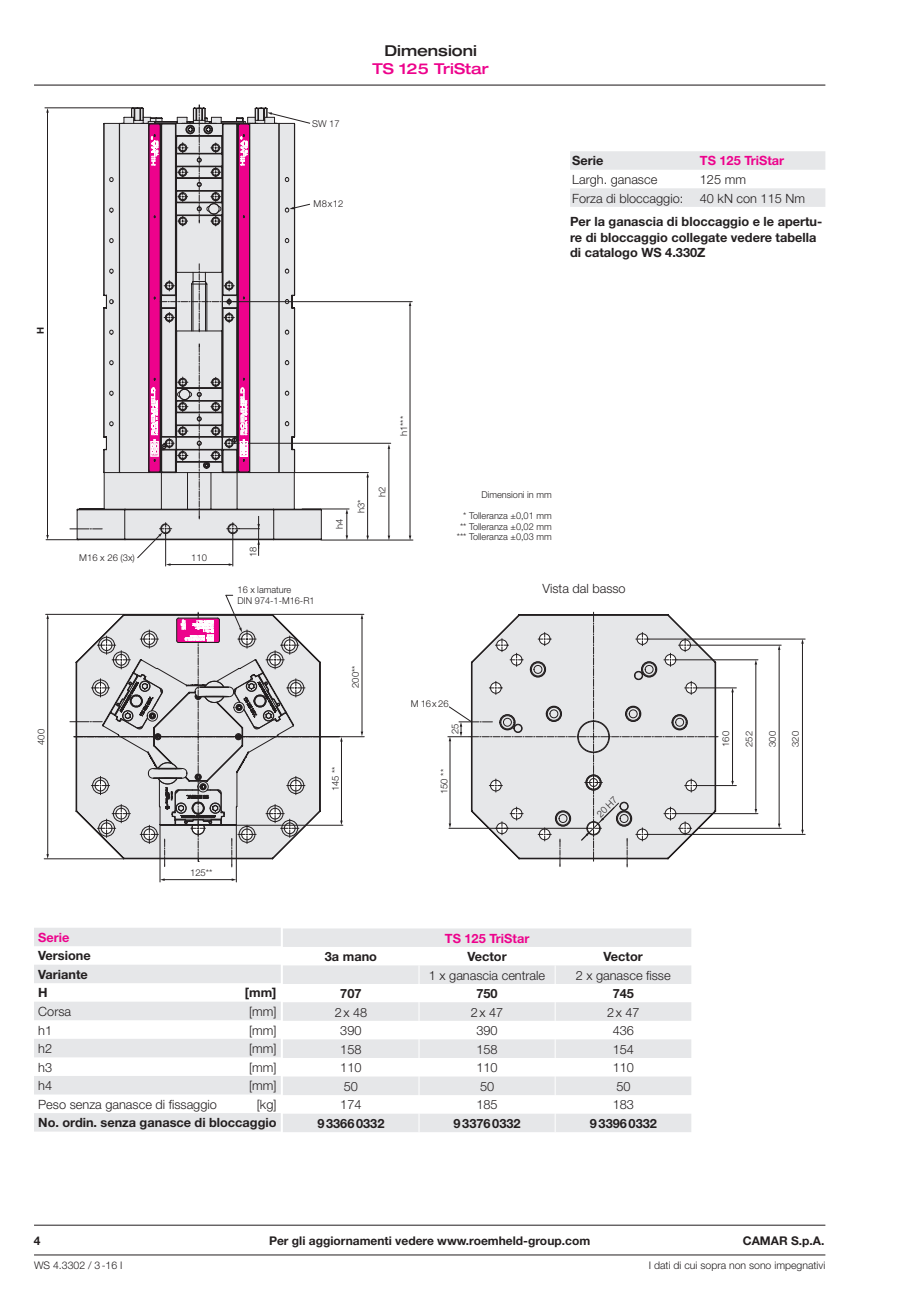
<style>
.page{position:relative;width:919px;height:1289px;background:#fff}
.page>*{position:absolute;margin:0;border:0;box-sizing:border-box;transform-origin:0 0}
.t1{font:500 expanded 15px "Helvetica Neue";color:#ed028c}
.t2{font:500 expanded 15px "Helvetica Neue";color:#231f20}
.t3{font:300 12.75px "Helvetica Neue";color:#231f20}
.t4{font:700 12.75px/18.5px "Helvetica Neue";color:#231f20}
.t5{font:700 12.75px "Helvetica Neue";color:#ed028c}
.t6{font:700 12px "Helvetica Neue";color:#231f20}
.t7{font:300 10.5px "Helvetica Neue";color:#231f20}
.t8{font:300 9.45px/10.5px "Helvetica Neue";color:#231f20;text-align:right}
.t9{font:700 9.45px "Helvetica Neue";color:#231f20}
</style>
<div class="page">
<hr style="left:34px;top:85px;width:791px;height:1px;background:#231f20">
<svg style="left:159px;top:123px;width:232px;height:759px"></svg>
<hr style="left:44px;top:858px;width:79px;height:1px;background:#231f20">
<hr style="left:233px;top:301px;width:179px;height:1px;background:#231f20">
<hr style="left:45px;top:108px;width:98px;height:1px;background:#231f20">
<hr style="left:295px;top:472px;width:73px;height:1px;background:#231f20">
<hr style="left:46px;top:539px;width:33px;height:1px;background:#231f20">
<hr style="left:47px;top:112px;width:1px;height:424px;background:#231f20">
<svg style="left:46px;top:108px;width:3px;height:5px"></svg>
<hr style="left:410px;top:305px;width:1px;height:231px;background:#231f20">
<hr style="left:46px;top:614px;width:318px;height:1px;background:#231f20">
<hr style="left:47px;top:618px;width:1px;height:237px;background:#231f20">
<hr style="left:367px;top:476px;width:1px;height:60px;background:#231f20">
<svg style="left:366px;top:535px;width:3px;height:5px"></svg>
<hr style="left:388px;top:448px;width:1px;height:88px;background:#231f20">
<svg style="left:387px;top:444px;width:3px;height:5px"></svg>
<svg style="left:387px;top:535px;width:3px;height:5px"></svg>
<svg style="left:345px;top:509px;width:3px;height:31px"></svg>
<hr style="left:321px;top:540px;width:92px;height:1px;background:#231f20">
<hr style="left:649px;top:834px;width:156px;height:1px;background:#231f20">
<hr style="left:649px;top:638px;width:156px;height:1px;background:#231f20">
<hr style="left:692px;top:645px;width:89px;height:1px;background:#231f20">
<hr style="left:698px;top:828px;width:83px;height:1px;background:#231f20">
<hr style="left:677px;top:813px;width:81px;height:1px;background:#231f20">
<hr style="left:677px;top:659px;width:81px;height:1px;background:#231f20">
<hr style="left:698px;top:785px;width:38px;height:1px;background:#231f20">
<hr style="left:698px;top:687px;width:38px;height:1px;background:#231f20">
<hr style="left:732px;top:691px;width:1px;height:90px;background:#231f20">
<hr style="left:755px;top:663px;width:1px;height:146px;background:#231f20">
<hr style="left:802px;top:643px;width:1px;height:187px;background:#231f20">
<hr style="left:778px;top:649px;width:1px;height:175px;background:#231f20">
<hr style="left:302px;top:508px;width:47px;height:1px;background:#231f20">
<hr style="left:341px;top:740px;width:1px;height:81px;background:#231f20">
<hr style="left:164px;top:879px;width:68px;height:1px;background:#231f20">
<hr style="left:362px;top:618px;width:1px;height:114px;background:#231f20">
<svg style="left:360px;top:731px;width:3px;height:5px"></svg>
<svg style="left:360px;top:614px;width:3px;height:5px"></svg>
<svg style="left:70px;top:107px;width:240px;height:760px"></svg>
<hr style="left:178px;top:642px;width:39px;height:1px;background:#231f20">
<hr style="left:178px;top:617px;width:39px;height:1px;background:#231f20">
<svg style="left:448px;top:612px;width:270px;height:255px"></svg>
<svg style="left:283px;top:928px;width:408px;height:204px"></svg>
<hr style="left:34px;top:1254px;width:791px;height:1px;background:#231f20">
<hr style="left:34px;top:1224px;width:791px;height:1px;background:#231f20">
<svg style="left:34px;top:928px;width:247px;height:203px;fill:#e6e7e9"></svg>
<svg style="left:570px;top:151px;width:255px;height:56px"></svg>
<p class="t9" style="left:35px;top:334px;width:9px;rotate:-90deg">H</p>
<p class="t8" style="left:79px;top:552px;width:57px">M16 x 26 (3x)</p>
<p class="t8" style="left:36px;top:744px;width:17px;rotate:-90deg">400</p>
<p class="t8" style="left:312px;top:119px;width:29px">SW 17</p>
<p class="t8" style="left:313px;top:199px;width:31px">M8x12</p>
<p class="t2" style="left:384px;top:41px;width:94px">Dimensioni</p>
<p class="t1" style="left:372px;top:60px;width:118px">TS 125 TriStar</p>
<p class="t4" style="left:572px;top:151px;width:33px">Serie</p>
<p class="t5" style="left:699px;top:153px;width:86px">TS 125 TriStar</p>
<p class="t3" style="left:572px;top:172px;width:87px">Largh. ganasce</p>
<p class="t3" style="left:699px;top:172px;width:48px">125 mm</p>
<p class="t3" style="left:572px;top:190px;width:113px">Forza di bloccaggio:</p>
<p class="t3" style="left:699px;top:190px;width:107px">40 kN con 115 Nm</p>
<p class="t4" style="left:570px;top:214px;width:254px;line-height:15.3px">Per la ganascia di bloccaggio e le apertu&shy;re di bloccaggio collegate vedere tabella di catalogo WS 4.330Z</p>
<p class="t8" style="left:191px;top:552px;width:17px">110</p>
<p class="t8" style="left:190px;top:867px;width:24px">125**</p>
<p class="t8" style="left:247px;top:557px;width:12px;rotate:-90deg">18</p>
<p class="t8" style="left:237px;top:584px;width:78px;text-align:left">16 x lamature<br>DIN 974-1-M16-R1</p>
<p class="t8" style="left:398px;top:436px;width:22px;rotate:-90deg">h1***</p>
<p class="t8" style="left:334px;top:529px;width:12px;rotate:-90deg">h4</p>
<p class="t8" style="left:356px;top:513px;width:15px;rotate:-90deg">h3*</p>
<p class="t8" style="left:377px;top:497px;width:12px;rotate:-90deg">h2</p>
<p class="t8" style="left:481px;top:489px;width:72px">Dimensioni in mm</p>
<p class="t8" style="left:457px;top:510px;width:96px">* Tolleranza ±0,01 mm ** Tolleranza ±0,02 mm *** Tolleranza ±0,03 mm</p>
<p class="t3" style="left:542px;top:580px;width:85px">Vista dal basso</p>
<p class="t8" style="left:350px;top:687px;width:24px;rotate:-90deg">200**</p>
<p class="t8" style="left:411px;top:698px;width:39px">M 16x26</p>
<p class="t8" style="left:449px;top:734px;width:12px;rotate:-90deg">25</p>
<p class="t8" style="left:330px;top:791px;width:27px;rotate:-90deg">145 **</p>
<p class="t8" style="left:438px;top:794px;width:27px;rotate:-90deg">150 **</p>
<p class="t8" style="left:594px;top:811px;width:26px;rotate:-45deg">20 H7</p>
<p class="t8" style="left:720px;top:746px;width:17px;rotate:-90deg">160</p>
<p class="t8" style="left:743px;top:746px;width:17px;rotate:-90deg">252</p>
<p class="t8" style="left:766px;top:746px;width:17px;rotate:-90deg">300</p>
<p class="t8" style="left:790px;top:746px;width:17px;rotate:-90deg">320</p>
<p class="t5" style="left:38px;top:929px;width:33px">Serie</p>
<p class="t4" style="left:38px;top:946px;width:54px">Versione<br>Variante<br>H</p>
<p class="t4" style="left:245px;top:983px;width:33px">[mm]</p>
<p class="t3" style="left:38px;top:1003px;width:34px">Corsa</p>
<p class="t3" style="left:249px;top:1003px;width:29px">[mm]</p>
<p class="t3" style="left:38px;top:1022px;width:15px">h1</p>
<p class="t3" style="left:249px;top:1022px;width:29px">[mm]</p>
<p class="t3" style="left:38px;top:1040px;width:15px">h2</p>
<p class="t3" style="left:249px;top:1040px;width:29px">[mm]</p>
<p class="t3" style="left:38px;top:1059px;width:15px">h3</p>
<p class="t3" style="left:249px;top:1059px;width:29px">[mm]</p>
<p class="t3" style="left:38px;top:1077px;width:15px">h4</p>
<p class="t3" style="left:249px;top:1077px;width:29px">[mm]</p>
<p class="t3" style="left:38px;top:1096px;width:180px">Peso senza ganasce di fissaggio</p>
<p class="t3" style="left:257px;top:1096px;width:21px">[kg]</p>
<p class="t4" style="left:38px;top:1113px;width:240px">No. ordin. senza ganasce di bloccaggio</p>
<p class="t5" style="left:445px;top:930px;width:86px">TS 125 TriStar</p>
<p class="t4" style="left:325px;top:947px;width:54px">3a mano</p>
<p class="t4" style="left:467px;top:947px;width:41px">Vector</p>
<p class="t4" style="left:603px;top:947px;width:41px">Vector</p>
<p class="t3" style="left:429px;top:967px;width:118px">1 x ganascia centrale</p>
<p class="t3" style="left:575px;top:967px;width:96px">2 x ganasce fisse</p>
<p class="t4" style="left:340px;top:983px;width:23px">707</p>
<p class="t4" style="left:476px;top:983px;width:23px">750</p>
<p class="t4" style="left:612px;top:983px;width:23px">745</p>
<p class="t3" style="left:334px;top:1004px;width:34px">2x 48</p>
<p class="t3" style="left:471px;top:1004px;width:34px">2x 47</p>
<p class="t3" style="left:607px;top:1004px;width:34px">2x 47</p>
<p class="t3" style="left:340px;top:1022px;width:23px">390</p>
<p class="t3" style="left:476px;top:1022px;width:23px">390</p>
<p class="t3" style="left:612px;top:1022px;width:23px">436</p>
<p class="t3" style="left:340px;top:1041px;width:23px">158</p>
<p class="t3" style="left:476px;top:1041px;width:23px">158</p>
<p class="t3" style="left:612px;top:1041px;width:23px">154</p>
<p class="t3" style="left:340px;top:1059px;width:23px">110</p>
<p class="t3" style="left:476px;top:1059px;width:23px">110</p>
<p class="t3" style="left:612px;top:1059px;width:23px">110</p>
<p class="t3" style="left:344px;top:1078px;width:16px">50</p>
<p class="t3" style="left:480px;top:1078px;width:16px">50</p>
<p class="t3" style="left:616px;top:1078px;width:16px">50</p>
<p class="t3" style="left:340px;top:1097px;width:23px">174</p>
<p class="t3" style="left:476px;top:1097px;width:23px">185</p>
<p class="t3" style="left:612px;top:1097px;width:23px">183</p>
<p class="t4" style="left:317px;top:1113px;width:68px">933660332</p>
<p class="t4" style="left:453px;top:1113px;width:68px">933760332</p>
<p class="t4" style="left:590px;top:1113px;width:68px">933960332</p>
<p class="t6" style="left:34px;top:1232px;width:8px">4</p>
<p class="t6" style="left:269px;top:1232px;width:323px">Per gli aggiornamenti vedere www.roemheld-group.com</p>
<p class="t6" style="left:742px;top:1232px;width:83px">CAMAR S.p.A.</p>
<p class="t7" style="left:34px;top:1258px;width:90px">WS 4.3302 / 3-16 I</p>
<p class="t7" style="left:648px;top:1258px;width:178px">I dati di cui sopra non sono impegnativi</p>
</div>
